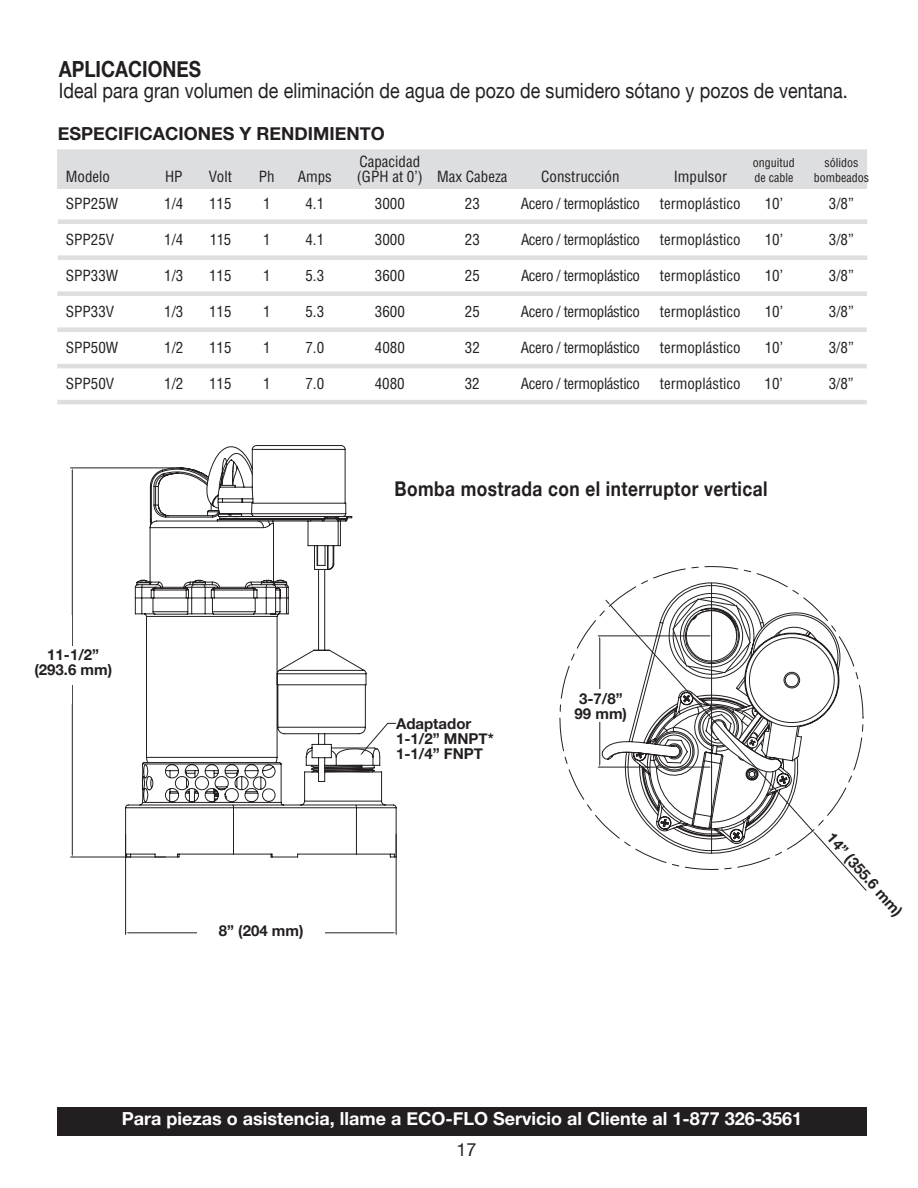
<style>
.page{position:relative;width:918px;height:1188px;background:#fff}
.page>*{position:absolute;margin:0;border:0;box-sizing:border-box;transform-origin:0 0}
.t1{font:700 22.2px "Helvetica Neue";color:#231f20;scale:.85 1}
.t2{font:21px "Helvetica Neue";letter-spacing:.005em;color:#231f20;scale:.85 1}
.t3{font:700 20.4px "Helvetica Neue";letter-spacing:.025em;color:#231f20;scale:.85 1}
.t4{font:700 18px "Helvetica Neue";color:#fff}
.t5{font:700 18px "Helvetica Neue";color:#231f20}
.t6{font:18px "Helvetica Neue";color:#231f20}
.t7{font:condensed 15px "Helvetica";color:#231f20}
.t8{font:condensed 15px "Helvetica";letter-spacing:-.025em;color:#231f20}
.t9{font:700 15px/15px "Helvetica Neue";color:#231f20}
.t10{font:condensed 12px "Helvetica";color:#231f20}
</style>
<div class="page">
<svg style="left:70px;top:445px;width:794px;height:490px"></svg>
<div style="left:57px;top:1108px;width:810px;height:28px;background:#231f20"></div>
<div style="left:57px;top:149px;width:810px;height:40px;background:#dddee0;border:2px solid #dddee0"></div>
<div style="left:58px;top:255px;width:809px;height:5px;background:#dddee0"></div>
<div style="left:57px;top:327px;width:810px;height:5px;background:#dddee0"></div>
<hr style="left:57px;top:400px;width:810px;height:4px;background:#dddee0">
<div style="left:58px;top:219px;width:809px;height:5px;background:#dddee0"></div>
<div style="left:57px;top:291px;width:810px;height:5px;background:#dddee0"></div>
<hr style="left:57px;top:364px;width:810px;height:4px;background:#dddee0">
<div style="left:197px;top:916px;width:128px;height:32px;background:#fff"></div>
<svg style="left:813px;top:817px;width:54px;height:111px"></svg>
<div style="left:43px;top:615px;width:29px;height:88px;background:#fff"></div>
<div style="left:575px;top:665px;width:24px;height:87px;background:#fff"></div>
<div style="left:14px;top:646px;width:118px;height:39px;background:#fff"></div>
<div style="left:396px;top:714px;width:161px;height:75px;background:#fff"></div>
<div style="left:568px;top:689px;width:65px;height:32px;background:#fff"></div>
<h1 class="t1" style="left:59px;top:49px;width:169px">APLICACIONES</h1>
<h2 class="t2" style="left:59px;top:73px;width:930px">Ideal para gran volumen de eliminación de agua de pozo de sumidero sótano y pozos de ventana.</h2>
<p class="t5" style="left:58px;top:117px;width:328px">ESPECIFICACIONES Y RENDIMIENTO</p>
<p class="t7" style="left:359px;top:152px;width:62px">Capacidad</p>
<p class="t10" style="left:753px;top:155px;width:44px">onguitud</p>
<p class="t10" style="left:824px;top:155px;width:35px">sólidos</p>
<p class="t7" style="left:66px;top:167px;width:46px">Modelo</p>
<p class="t7" style="left:165px;top:167px;width:19px">HP</p>
<p class="t7" style="left:209px;top:167px;width:25px">Volt</p>
<p class="t7" style="left:259px;top:167px;width:17px">Ph</p>
<p class="t7" style="left:298px;top:167px;width:36px">Amps</p>
<p class="t7" style="left:357px;top:167px;width:152px">(GPH at 0’) Max Cabeza</p>
<p class="t7" style="left:541px;top:167px;width:80px">Construcción</p>
<p class="t7" style="left:674px;top:167px;width:55px">Impulsor</p>
<p class="t10" style="left:754px;top:170px;width:40px">de cable</p>
<p class="t10" style="left:814px;top:170px;width:57px">bombeados</p>
<p class="t7" style="left:66px;top:194px;width:54px">SPP25W</p>
<p class="t7" style="left:164px;top:194px;width:21px">1/4</p>
<p class="t7" style="left:209px;top:194px;width:24px">115</p>
<p class="t7" style="left:263px;top:194px;width:9px">1</p>
<p class="t7" style="left:305px;top:194px;width:20px">4.1</p>
<p class="t7" style="left:375px;top:194px;width:31px">3000</p>
<p class="t7" style="left:465px;top:194px;width:16px">23</p>
<p class="t8" style="left:521px;top:194px;width:121px">Acero / termoplástico</p>
<p class="t7" style="left:660px;top:194px;width:82px">termoplástico</p>
<p class="t7" style="left:765px;top:194px;width:20px">10’</p>
<p class="t7" style="left:829px;top:194px;width:27px">3/8”</p>
<p class="t7" style="left:66px;top:230px;width:50px">SPP25V</p>
<p class="t7" style="left:164px;top:230px;width:21px">1/4</p>
<p class="t7" style="left:210px;top:230px;width:23px">115</p>
<p class="t7" style="left:263px;top:230px;width:9px">1</p>
<p class="t7" style="left:305px;top:230px;width:20px">4.1</p>
<p class="t7" style="left:375px;top:230px;width:31px">3000</p>
<p class="t7" style="left:465px;top:230px;width:16px">23</p>
<p class="t8" style="left:521px;top:230px;width:121px">Acero / termoplástico</p>
<p class="t7" style="left:660px;top:230px;width:82px">termoplástico</p>
<p class="t7" style="left:765px;top:230px;width:20px">10’</p>
<p class="t7" style="left:829px;top:230px;width:27px">3/8”</p>
<p class="t7" style="left:66px;top:266px;width:54px">SPP33W</p>
<p class="t7" style="left:164px;top:266px;width:21px">1/3</p>
<p class="t7" style="left:209px;top:266px;width:24px">115</p>
<p class="t7" style="left:263px;top:266px;width:9px">1</p>
<p class="t7" style="left:305px;top:266px;width:20px">5.3</p>
<p class="t7" style="left:375px;top:266px;width:31px">3600</p>
<p class="t7" style="left:465px;top:266px;width:16px">25</p>
<p class="t8" style="left:521px;top:266px;width:121px">Acero / termoplástico</p>
<p class="t7" style="left:660px;top:266px;width:82px">termoplástico</p>
<p class="t7" style="left:765px;top:266px;width:20px">10’</p>
<p class="t7" style="left:829px;top:266px;width:27px">3/8”</p>
<p class="t7" style="left:66px;top:302px;width:50px">SPP33V</p>
<p class="t7" style="left:164px;top:302px;width:21px">1/3</p>
<p class="t7" style="left:209px;top:302px;width:24px">115</p>
<p class="t7" style="left:263px;top:302px;width:9px">1</p>
<p class="t7" style="left:305px;top:302px;width:20px">5.3</p>
<p class="t7" style="left:375px;top:302px;width:31px">3600</p>
<p class="t7" style="left:465px;top:302px;width:16px">25</p>
<p class="t8" style="left:521px;top:302px;width:121px">Acero / termoplástico</p>
<p class="t7" style="left:660px;top:302px;width:82px">termoplástico</p>
<p class="t7" style="left:765px;top:302px;width:20px">10’</p>
<p class="t7" style="left:829px;top:302px;width:27px">3/8”</p>
<p class="t7" style="left:66px;top:338px;width:54px">SPP50W</p>
<p class="t7" style="left:164px;top:338px;width:21px">1/2</p>
<p class="t7" style="left:209px;top:338px;width:24px">115</p>
<p class="t7" style="left:263px;top:338px;width:9px">1</p>
<p class="t7" style="left:305px;top:338px;width:20px">7.0</p>
<p class="t7" style="left:375px;top:338px;width:31px">4080</p>
<p class="t7" style="left:465px;top:338px;width:16px">32</p>
<p class="t8" style="left:521px;top:338px;width:121px">Acero / termoplástico</p>
<p class="t7" style="left:660px;top:338px;width:82px">termoplástico</p>
<p class="t7" style="left:765px;top:338px;width:20px">10’</p>
<p class="t7" style="left:829px;top:338px;width:27px">3/8”</p>
<p class="t7" style="left:66px;top:374px;width:50px">SPP50V</p>
<p class="t7" style="left:164px;top:374px;width:21px">1/2</p>
<p class="t7" style="left:209px;top:374px;width:24px">115</p>
<p class="t7" style="left:263px;top:374px;width:9px">1</p>
<p class="t7" style="left:305px;top:374px;width:20px">7.0</p>
<p class="t7" style="left:375px;top:374px;width:31px">4080</p>
<p class="t7" style="left:465px;top:374px;width:16px">32</p>
<p class="t8" style="left:521px;top:374px;width:121px">Acero / termoplástico</p>
<p class="t7" style="left:660px;top:374px;width:82px">termoplástico</p>
<p class="t7" style="left:765px;top:374px;width:20px">10’</p>
<p class="t7" style="left:829px;top:374px;width:27px">3/8”</p>
<p class="t9" style="left:34px;top:647px;width:79px;text-align:center">11-1/2” (293.6 mm)</p>
<p class="t9" style="left:219px;top:922px;width:86px">8” (204 mm)</p>
<h3 class="t3" style="left:395px;top:470px;width:440px">Bomba mostrada con el interruptor vertical</h3>
<p class="t9" style="left:396px;top:715px;width:99px">Adaptador<br>1-1/2” MNPT*<br>1-1/4” FNPT</p>
<p class="t9" style="left:575px;top:690px;width:54px">3-7/8”<br>99 mm)</p>
<p class="t9" style="left:836px;top:829px;width:107px;rotate:49deg">14” (355.6 mm)</p>
<p class="t4" style="left:122px;top:1102px;width:682px">Para piezas o asistencia, llame a ECO-FLO Servicio al Cliente al 1-877 326-3561</p>
<p class="t6" style="left:456px;top:1134px;width:22px">17</p>
</div>
